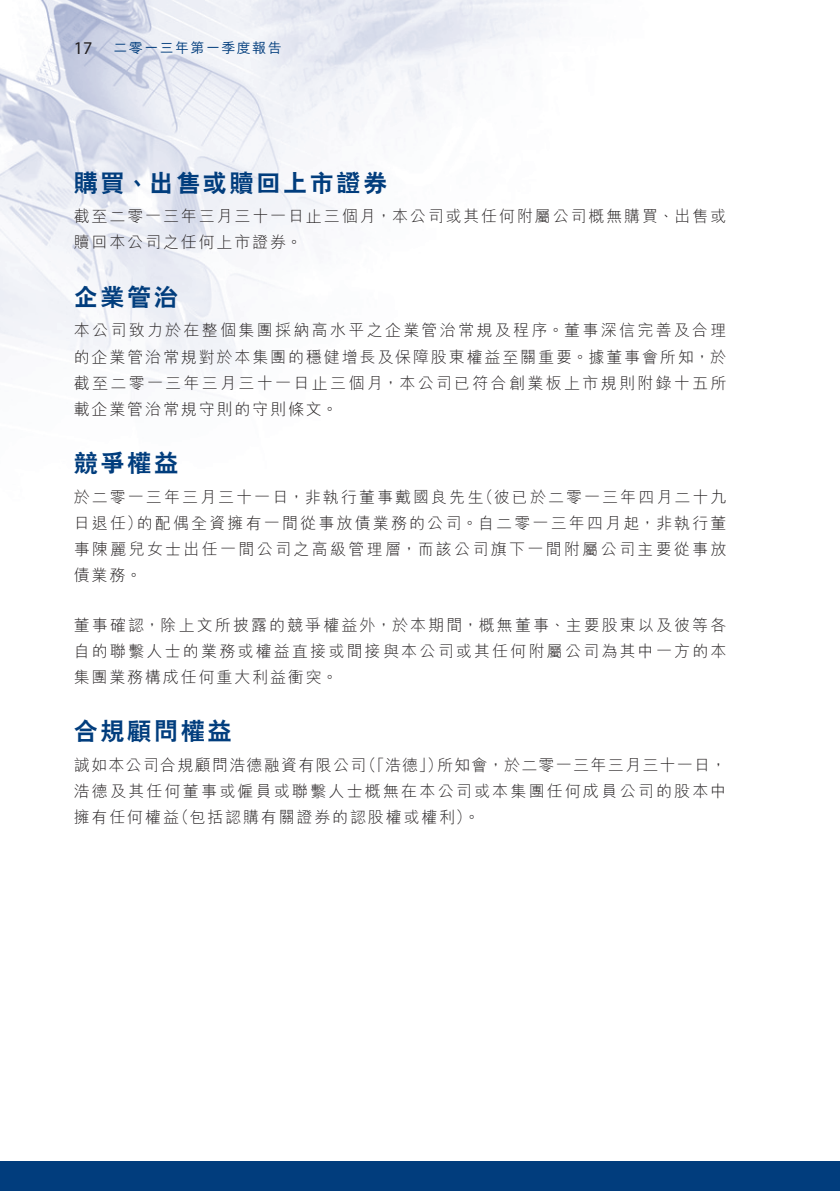
<style>
.page{position:relative;width:840px;height:1191px;background:#fff}
.page>*{position:absolute;margin:0;border:0;box-sizing:border-box;transform-origin:0 0}
._03_H1{font:800 24px "C Hei 2 HK";letter-spacing:.115em;color:#013d7d}
.t1{font:18px "Myriad Pro";color:#231f20}
._01_Body_Text{font:300 16px/26px "M Hei HK";letter-spacing:.13em;color:#231f20}
._01_Body_Text-2{font:300 16px "M Hei HK";letter-spacing:.08em;color:#231f20}
.t2{font:500 14px "M Hei HK";letter-spacing:.1em;color:#013d7d}
</style>
<div class="page">
<img style="left:0;top:0;width:560px;height:389px">
<div style="left:0;top:1161px;width:839px;height:30px;background:#013d7d"></div>
<p class="t1" style="left:74px;top:37px;width:20px">17</p>
<p class="t2" style="left:113px;top:38px;width:169px">二零一三年第一季度報告</p>
<p class="_03_H1" style="left:74px;top:167px;width:315px">購買、出售或贖回上市證券</p>
<p class="_01_Body_Text" style="left:74px;top:203px;width:653px">截至二零一三年三月三十一日止三個月，本公司或其任何附屬公司概無購買、出售或贖回本公司之任何上市證券。</p>
<p class="_03_H1" style="left:74px;top:281px;width:106px">企業管治</p>
<p class="_01_Body_Text" style="left:74px;top:317px;width:654px;text-align:justify">本公司致力於在整個集團採納高水平之企業管治常規及程序。董事深信完善及合理的企業管治常規對於本集團的穩健增長及保障股東權益至關重要。據董事會所知，於截至二零一三年三月三十一日止三個月，本公司已符合創業板上市規則附錄十五所載企業管治常規守則的守則條文。</p>
<p class="_03_H1" style="left:74px;top:447px;width:106px">競爭權益</p>
<p class="_01_Body_Text" style="left:477px;top:483px;width:250px">（彼已於二零一三年四月二十九</p>
<p class="_01_Body_Text" style="left:137px;top:483px;width:591px;text-indent:-63px">於二零一三年三月三十一日，非執行董事戴國良先生<br>的配偶全資擁有一間從事放債業務的公司。自二零一三年四月起，非執行董</p>
<p class="_01_Body_Text" style="left:74px;top:509px;width:654px">日退任）<br>事陳麗兒女士出任一間公司之高級管理層，而該公司旗下一間附屬公司主要從事放債業務。</p>
<p class="_01_Body_Text" style="left:74px;top:611px;width:654px;text-align:justify">董事確認，除上文所披露的競爭權益外，於本期間，概無董事、主要股東以及彼等各自的聯繫人士的業務或權益直接或間接與本公司或其任何附屬公司為其中一方的本集團業務構成任何重大利益衝突。</p>
<p class="_03_H1" style="left:74px;top:715px;width:159px">合規顧問權益</p>
<p class="_01_Body_Text-2" style="left:437px;top:753px;width:291px">所知會，於二零一三年三月三十一日，</p>
<p class="_01_Body_Text" style="left:360px;top:751px;width:84px">（「浩德」）</p>
<p class="_01_Body_Text-2" style="left:74px;top:753px;width:294px">誠如本公司合規顧問浩德融資有限公司</p>
<p class="_01_Body_Text" style="left:74px;top:777px;width:654px">浩德及其任何董事或僱員或聯繫人士概無在本公司或本集團任何成員公司的股本中</p>
<p class="_01_Body_Text" style="left:173px;top:803px;width:308px">（包括認購有關證券的認股權或權利。(</p>
<p class="_01_Body_Text" style="left:74px;top:803px;width:107px">擁有任何權益</p>
</div>
